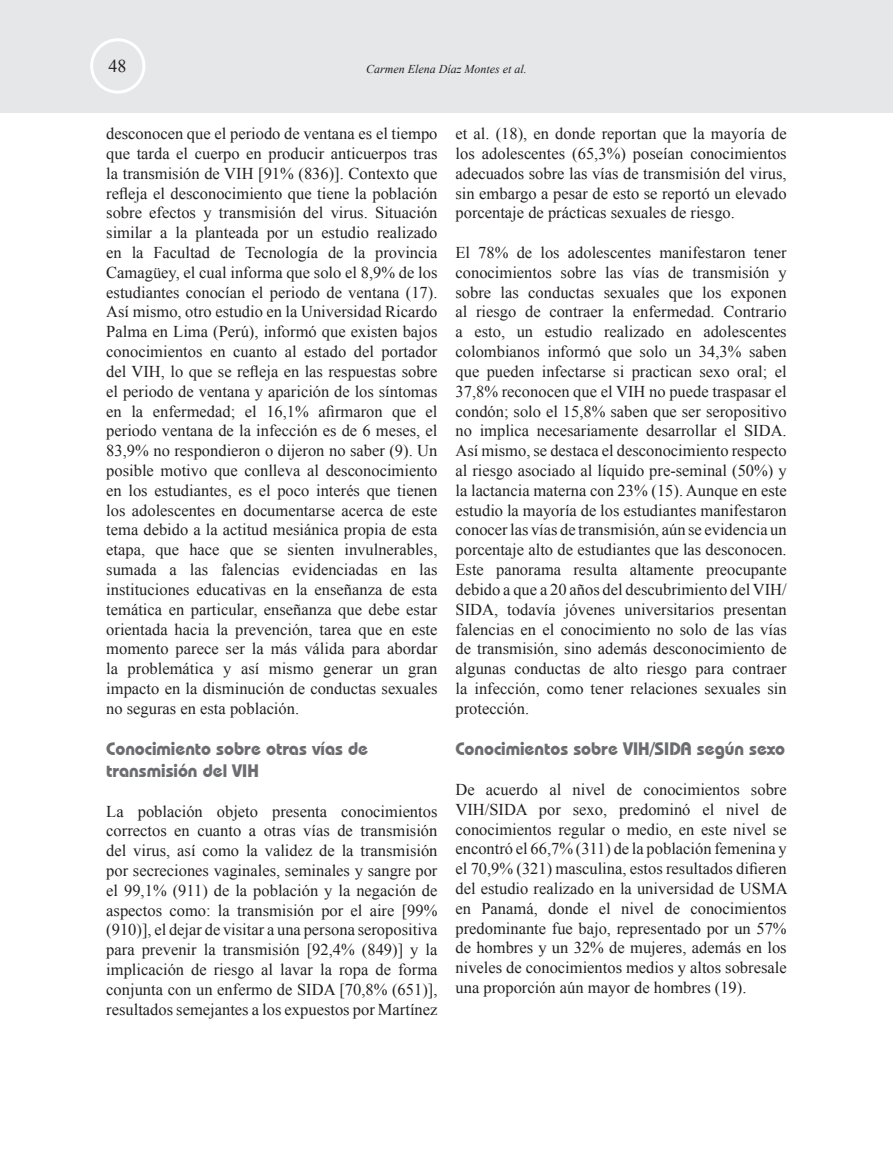
<style>
.page{position:relative;width:893px;height:1149px;background:#fff}
.page>*{position:absolute;margin:0;border:0;box-sizing:border-box;transform-origin:0 0}
.t1{font:700 18px/21.6px "Bauhaus IT Cby BT";color:#6c6d70}
.t2{font:18px "Times New Roman";color:#231f20}
.t3{font:16.5px/19.8px "Times New Roman";color:#231f20;text-align:justify}
.t4{font:italic 12px "Times New Roman";color:#231f20}
</style>
<div class="page">
<div style="left:0;top:0;width:893px;height:113px;background:#e6e7e9"></div>
<div style="left:90px;top:38px;width:55px;height:56px;border:3px solid #fff;border-radius:50%"></div>
<p class="t2" style="left:109px;top:54px;width:19px">48</p>
<p class="t4" style="left:366px;top:61px;width:162px">Carmen Elena Díaz Montes et al.</p>
<p class="t3" style="left:106px;top:123px;width:333px">desconocen que el periodo de ventana es el tiempo que tarda el cuerpo en producir anticuerpos tras la transmisión de VIH [91% (836)]. Contexto que refleja el desconocimiento que tiene la población sobre efectos y transmisión del virus. Situación similar a la planteada por un estudio realizado en la Facultad de Tecnología de la provincia Camagüey, el cual informa que solo el 8,9% de los estudiantes conocían el periodo de ventana (17).<br>Así mismo, otro estudio en la Universidad Ricardo Palma en Lima (Perú), informó que existen bajos conocimientos en cuanto al estado del portador del VIH, lo que se refleja en las respuestas sobre el periodo de ventana y aparición de los síntomas en la enfermedad; el 16,1% afirmaron que el periodo ventana de la infección es de 6 meses, el 83,9% no respondieron o dijeron no saber (9). Un posible motivo que conlleva al desconocimiento en los estudiantes, es el poco interés que tienen los adolescentes en documentarse acerca de este tema debido a la actitud mesiánica propia de esta etapa, que hace que se sienten invulnerables, sumada a las falencias evidenciadas en las instituciones educativas en la enseñanza de esta temática en particular, enseñanza que debe estar orientada hacia la prevención, tarea que en este momento parece ser la más válida para abordar la problemática y así mismo generar un gran impacto en la disminución de conductas sexuales no seguras en esta población.</p>
<p class="t1" style="left:106px;top:737px;width:263px">Conocimiento sobre otras vías de transmisión del VIH</p>
<p class="t3" style="left:106px;top:800px;width:333px">La población objeto presenta conocimientos correctos en cuanto a otras vías de transmisión del virus, así como la validez de la transmisión por secreciones vaginales, seminales y sangre por el 99,1% (911) de la población y la negación de aspectos como: la transmisión por el aire [99% (910)], el dejar de visitar a una persona seropositiva para prevenir la transmisión [92,4% (849)] y la implicación de riesgo al lavar la ropa de forma conjunta con un enfermo de SIDA [70,8% (651)], resultados semejantes a los expuestos por Martínez</p>
<p class="t3" style="left:455px;top:123px;width:333px">et al. (18), en donde reportan que la mayoría de los adolescentes (65,3%) poseían conocimientos adecuados sobre las vías de transmisión del virus, sin embargo a pesar de esto se reportó un elevado porcentaje de prácticas sexuales de riesgo.</p>
<p class="t3" style="left:455px;top:242px;width:333px">El 78% de los adolescentes manifestaron tener conocimientos sobre las vías de transmisión y sobre las conductas sexuales que los exponen al riesgo de contraer la enfermedad. Contrario a esto, un estudio realizado en adolescentes colombianos informó que solo un 34,3% saben que pueden infectarse si practican sexo oral; el 37,8% reconocen que el VIH no puede traspasar el condón; solo el 15,8% saben que ser seropositivo no implica necesariamente desarrollar el SIDA.<br>Así mismo, se destaca el desconocimiento respecto al riesgo asociado al líquido pre-seminal (50%) y la lactancia materna con 23% (15). Aunque en este estudio la mayoría de los estudiantes manifestaron conocer las vías de transmisión, aún se evidencia un porcentaje alto de estudiantes que las desconocen.<br>Este panorama resulta altamente preocupante debido a que a 20 años del descubrimiento del VIH/ SIDA, todavía jóvenes universitarios presentan falencias en el conocimiento no solo de las vías de transmisión, sino además desconocimiento de algunas conductas de alto riesgo para contraer la infección, como tener relaciones sexuales sin protección.</p>
<p class="t1" style="left:455px;top:737px;width:331px">Conocimientos sobre VIH/SIDA según sexo</p>
<p class="t3" style="left:455px;top:779px;width:334px">De acuerdo al nivel de conocimientos sobre VIH/SIDA por sexo, predominó el nivel de conocimientos regular o medio, en este nivel se encontró el 66,7% (311) de la población femenina y el 70,9% (321) masculina, estos resultados difieren del estudio realizado en la universidad de USMA en Panamá, donde el nivel de conocimientos predominante fue bajo, representado por un 57% de hombres y un 32% de mujeres, además en los niveles de conocimientos medios y altos sobresale una proporción aún mayor de hombres (19).</p>
</div>
